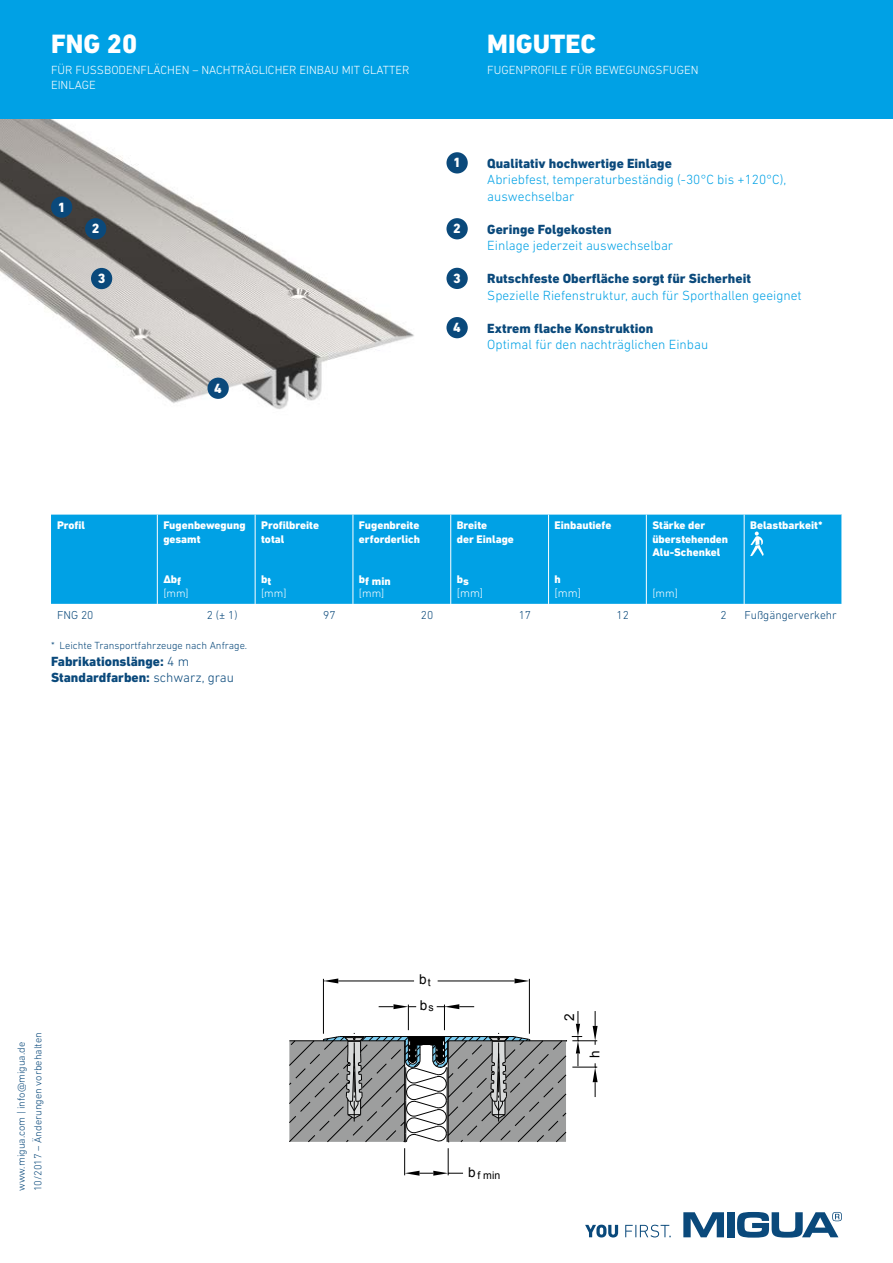
<style>
.page{position:relative;width:893px;height:1263px;background:#fff}
.page>*{position:absolute;margin:0;border:0;box-sizing:border-box;transform-origin:0 0}
.t1{font:800 27px "DIN Next LT Pro";color:#fff}
.t2{font:800 13.65px "DIN Next LT Pro";color:#fff}
.t3{font:300 13.5px/16.5px "DIN Next LT Pro";color:#00a1e5}
.t4{font:800 13.5px/16.5px "DIN Next LT Pro";color:#0a497b}
.t5{font:13.5px/25.7px "Arial";color:#000}
.t6{font:300 12px/15px "DIN Next LT Pro";color:#fff}
.t7{font:300 11.7px "DIN Next LT Pro";color:#0a497b}
.t8{font:300 11.7px "DIN Next LT Pro";color:#fff}
.t9{font:800 11.25px/13.5px "DIN Next LT Pro";color:#fff}
.t10{font:300 11.25px "DIN Next LT Pro";color:#fff}
.t11{font:300 10.5px/16.5px "DIN Next LT Pro";color:#0a497b}
.t12{font:10.5px "Arial";color:#000}
.s1{font-weight:300}
.s2{font-size:13.5px}
</style>
<div class="page">
<svg style="left:683px;top:1212px;width:41px;height:25px"></svg>
<div style="left:727px;top:1212px;width:8px;height:25px;background:#0a497b"></div>
<svg style="left:737px;top:1212px;width:105px;height:25px"></svg>
<svg style="left:585px;top:1224px;width:86px;height:13px"></svg>
<img style="left:0;top:119px;width:414px;height:290px">
<hr style="left:529px;top:979px;width:1px;height:55px;background:#000">
<hr style="left:323px;top:979px;width:1px;height:55px;background:#000">
<hr style="left:438px;top:981px;width:76px;height:1px;background:#000">
<hr style="left:338px;top:981px;width:76px;height:1px;background:#000">
<svg style="left:514px;top:978px;width:15px;height:5px"></svg>
<svg style="left:323px;top:978px;width:15px;height:5px"></svg>
<svg style="left:289px;top:1004px;width:309px;height:172px"></svg>
<div style="left:0;top:0;width:893px;height:119px;background:#00a1e5"></div>
<div style="left:51px;top:196px;width:21px;height:22px;background:#0a497b;border-radius:50%"></div>
<div style="left:446px;top:152px;width:22px;height:21px;background:#0a497b;border-radius:50%"></div>
<div style="left:85px;top:218px;width:21px;height:21px;background:#0a497b;border-radius:50%"></div>
<div style="left:446px;top:218px;width:22px;height:21px;background:#0a497b;border-radius:50%"></div>
<div style="left:91px;top:268px;width:21px;height:21px;background:#0a497b;border-radius:50%"></div>
<div style="left:446px;top:268px;width:22px;height:21px;background:#0a497b;border-radius:50%"></div>
<div style="left:207px;top:378px;width:22px;height:21px;background:#0a497b;border-radius:50%"></div>
<div style="left:446px;top:317px;width:22px;height:21px;background:#0a497b;border-radius:50%"></div>
<div style="left:51px;top:515px;width:791px;height:89px;background:#00a1e5"></div>
<hr style="left:255px;top:515px;width:1px;height:89px;background:#fff">
<hr style="left:353px;top:515px;width:1px;height:89px;background:#fff">
<hr style="left:157px;top:515px;width:1px;height:89px;background:#fff">
<hr style="left:450px;top:515px;width:1px;height:89px;background:#fff">
<hr style="left:548px;top:515px;width:1px;height:89px;background:#fff">
<hr style="left:646px;top:515px;width:1px;height:89px;background:#fff">
<hr style="left:744px;top:515px;width:1px;height:89px;background:#fff">
<svg style="left:750px;top:532px;width:14px;height:24px"></svg>
<h1 class="t1" style="left:51px;top:28px;width:88px">FNG 20</h1>
<p class="t6" style="left:51px;top:63px;width:360px">FÜR FUSSBODENFLÄCHEN – NACHTRÄGLICHER EINBAU MIT GLATTER<br>EINLAGE</p>
<h1 class="t1" style="left:487px;top:28px;width:110px">MIGUTEC</h1>
<p class="t6" style="left:487px;top:63px;width:213px">FUGENPROFILE FÜR BEWEGUNGSFUGEN</p>
<p class="t2" style="left:58px;top:199px;width:9px">1</p>
<p class="t2" style="left:453px;top:155px;width:9px">1</p>
<p class="t2" style="left:92px;top:221px;width:9px">2</p>
<p class="t2" style="left:453px;top:221px;width:9px">2</p>
<p class="t2" style="left:98px;top:270px;width:9px">3</p>
<p class="t2" style="left:453px;top:270px;width:9px">3</p>
<p class="t2" style="left:214px;top:380px;width:9px">4</p>
<p class="t2" style="left:453px;top:320px;width:9px">4</p>
<p class="t4" style="left:487px;top:155px;width:186px">Qualitativ hochwertige Einlage</p>
<p class="t3" style="left:487px;top:171px;width:301px">Abriebfest, temperaturbeständig (-30°C bis +120°C), auswechselbar</p>
<p class="t4" style="left:487px;top:221px;width:126px">Geringe Folgekosten</p>
<p class="t3" style="left:487px;top:237px;width:187px">Einlage jederzeit auswechselbar</p>
<p class="t4" style="left:487px;top:270px;width:265px">Rutschfeste Oberfläche sorgt für Sicherheit</p>
<p class="t3" style="left:487px;top:287px;width:316px">Spezielle Riefenstruktur, auch für Sporthallen geeignet</p>
<p class="t4" style="left:487px;top:320px;width:167px">Extrem flache Konstruktion</p>
<p class="t3" style="left:487px;top:336px;width:222px">Optimal für den nachträglichen Einbau</p>
<p class="t9" style="left:57px;top:518px;width:30px">Profil</p>
<p class="t9" style="left:163px;top:518px;width:84px">Fugenbewegung gesamt</p>
<p class="t9" style="left:163px;top:572px;width:19px">∆bf</p>
<p class="t10" style="left:163px;top:586px;width:27px">[mm]</p>
<p class="t9" style="left:261px;top:518px;width:59px">Profilbreite total</p>
<p class="t9" style="left:261px;top:574px;width:12px">bt</p>
<p class="t10" style="left:261px;top:586px;width:27px">[mm]</p>
<p class="t9" style="left:359px;top:518px;width:63px">Fugenbreite erforderlich</p>
<p class="t9" style="left:359px;top:575px;width:33px">bf min</p>
<p class="t10" style="left:359px;top:586px;width:27px">[mm]</p>
<p class="t9" style="left:457px;top:518px;width:59px">Breite<br>der Einlage</p>
<p class="t9" style="left:457px;top:574px;width:14px">bs</p>
<p class="t8" style="left:457px;top:586px;width:28px">[mm]</p>
<p class="t9" style="left:555px;top:518px;width:58px">Einbautiefe</p>
<p class="t9" style="left:555px;top:572px;width:8px">h</p>
<p class="t8" style="left:555px;top:586px;width:28px">[mm]</p>
<p class="t9" style="left:652px;top:518px;width:77px">Stärke der überstehenden<br>Alu-Schenkel</p>
<p class="t10" style="left:652px;top:586px;width:27px">[mm]</p>
<p class="t9" style="left:750px;top:518px;width:74px">Belastbarkeit*</p>
<p class="t7" style="left:57px;top:608px;width:38px">FNG 20</p>
<p class="t7" style="left:207px;top:608px;width:32px">2 (± 1)</p>
<p class="t7" style="left:323px;top:608px;width:14px">97</p>
<p class="t7" style="left:421px;top:608px;width:14px">20</p>
<p class="t7" style="left:519px;top:608px;width:14px">17</p>
<p class="t7" style="left:616px;top:608px;width:14px">12</p>
<p class="t7" style="left:721px;top:608px;width:8px">2</p>
<p class="t7" style="left:745px;top:608px;width:94px">Fußgängerverkehr</p>
<p class="t11" style="left:51px;top:637px;width:198px">* Leichte Transportfahrzeuge nach Anfrage.</p>
<p class="t4" style="left:51px;top:653px;width:184px">Fabrikationslänge: <span class="s1">4 m<br></span>Standardfarben: <span class="s1">schwarz, grau</span></p>
<p class="t11" style="left:13px;top:1191px;width:160px;rotate:-90deg">www.migua.com | info@migua.de<br>10/2017 – Änderungen vorbehalten</p>
<p class="t5" style="left:419px;top:966px;width:16px">b<sub>t </sub>b<sub>s</sub></p>
<p class="t12" style="left:468px;top:1168px;width:34px"><span class="s2">b</span> f min</p>
<p class="t5" style="left:557px;top:1020px;width:9px;rotate:-90deg">2</p>
<p class="t5" style="left:582px;top:1058px;width:9px;rotate:-90deg">h</p>
</div>
